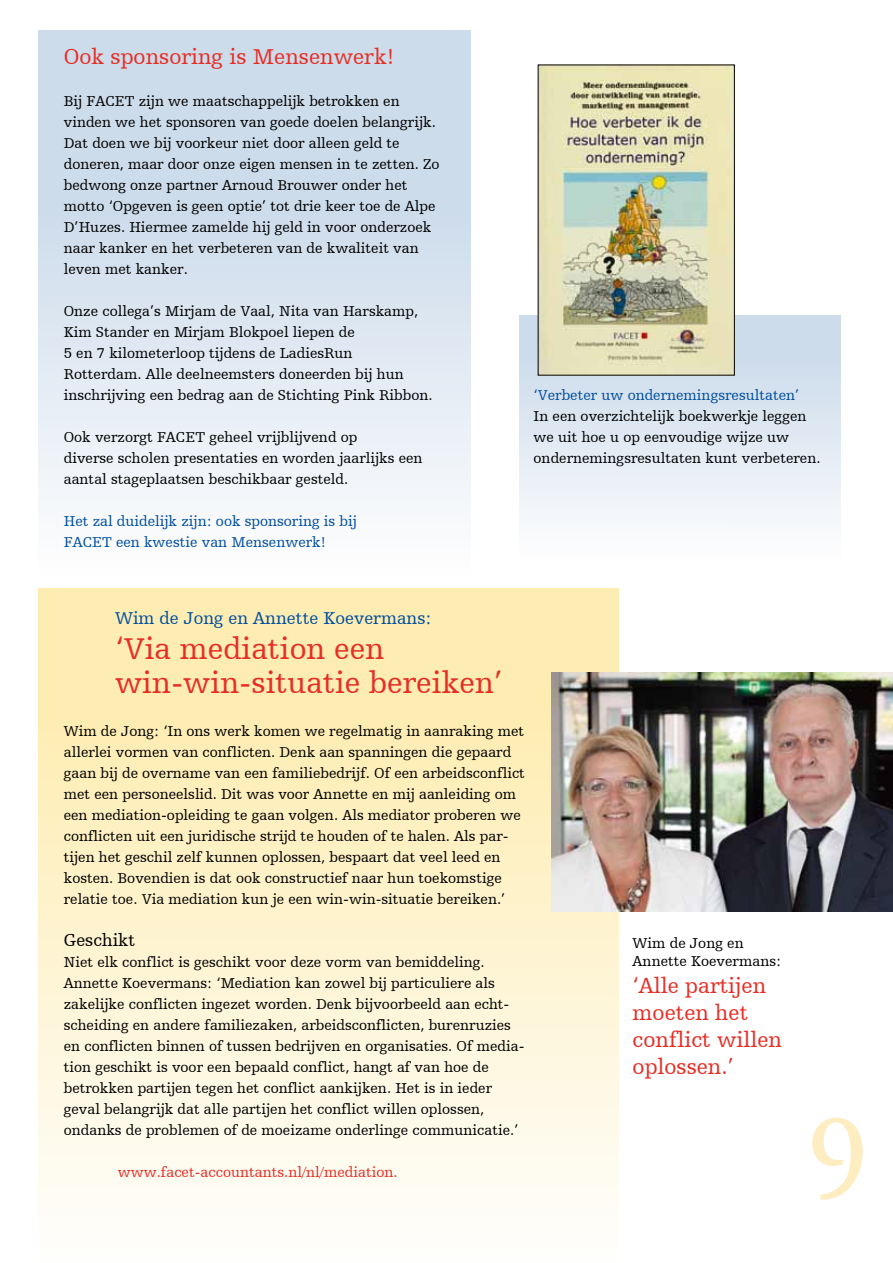
<style>
.page{position:relative;width:893px;height:1263px;background:#fff}
.page>*{position:absolute;margin:0;border:0;box-sizing:border-box;transform-origin:0 0}
.t1{font:120px "Scala Caps";color:#ffedc2}
.t2{font:31.5px/34.5px "Humanist Slabserif 712 BT";color:#e62e25}
.t3{font:22.5px/27px "Humanist Slabserif 712 BT";color:#e62e25}
.t4{font:18px "Humanist Slabserif 712 BT";color:#004e9e}
.t5{font:18px "Humanist Slabserif 712 BT";color:#000}
.t6{font:15px/21px "Humanist Slabserif 712 BT";color:#000}
.t7{font:15px/21px "Humanist Slabserif 712 BT";color:#004e9e}
.t8{font:15px "Humanist Slabserif 712 BT";color:#e62e25}
</style>
<div class="page">
<div style="left:39px;top:30px;width:432px;height:550px;background:linear-gradient(to bottom,#c2d4e7,#f9fbfd)"></div>
<div style="left:519px;top:315px;width:321px;height:253px;background:linear-gradient(to bottom,#c3d4e5,#fff)"></div>
<img style="left:540px;top:67px;width:193px;height:306px">
<div style="left:538px;top:65px;width:197px;height:310px;border:1px solid #000"></div>
<div style="left:39px;top:589px;width:580px;height:674px;background:linear-gradient(to bottom,#feeaa7,#fefdfa)"></div>
<img style="left:552px;top:673px;width:341px;height:238px">
<h3 class="t3" style="left:64px;top:42px;width:332px">Ook sponsoring is Mensenwerk!</h3>
<p class="t6" style="left:64px;top:90px;width:377px">Bij FACET zijn we maatschappelijk betrokken en vinden we het sponsoren van goede doelen belangrijk.<br>Dat doen we bij voorkeur niet door alleen geld te doneren, maar door onze eigen mensen in te zetten. Zo bedwong onze partner Arnoud Brouwer onder het motto ‘Opgeven is geen optie’ tot drie keer toe de Alpe D’Huzes. Hiermee zamelde hij geld in voor onderzoek naar kanker en het verbeteren van de kwaliteit van leven met kanker.</p>
<p class="t6" style="left:64px;top:300px;width:370px">Onze collega’s Mirjam de Vaal, Nita van Harskamp, Kim Stander en Mirjam Blokpoel liepen de<br>5 en 7 kilometerloop tijdens de LadiesRun Rotterdam. Alle deelneemsters doneerden bij hun inschrijving een bedrag aan de Stichting Pink Ribbon.</p>
<p class="t6" style="left:64px;top:426px;width:360px">Ook verzorgt FACET geheel vrijblijvend op<br>diverse scholen presentaties en worden jaarlijks een aantal stageplaatsen beschikbaar gesteld.</p>
<p class="t7" style="left:64px;top:510px;width:295px">Het zal duidelijk zijn: ook sponsoring is bij<br>FACET een kwestie van Mensenwerk!</p>
<p class="t7" style="left:534px;top:384px;width:267px">‘Verbeter uw ondernemingsresultaten’</p>
<p class="t6" style="left:534px;top:405px;width:288px">In een overzichtelijk boekwerkje leggen we uit hoe u op eenvoudige wijze uw ondernemingsresultaten kunt verbeteren.</p>
<p class="t4" style="left:115px;top:607px;width:318px">Wim de Jong en Annette Koevermans:</p>
<h2 class="t2" style="left:115px;top:630px;width:389px">‘Via mediation een win-win-situatie bereiken’</h2>
<p class="t6" style="left:64px;top:720px;width:463px">Wim de Jong: ‘In ons werk komen we regelmatig in aanraking met allerlei vormen van conflicten. Denk aan spanningen die gepaard gaan bij de overname van een familiebedrijf. Of een arbeidsconflict met een personeelslid. Dit was voor Annette en mij aanleiding om een mediation-opleiding te gaan volgen. Als mediator proberen we conflicten uit een juridische strijd te houden of te halen. Als par&shy;tijen het geschil zelf kunnen oplossen, bespaart dat veel leed en kosten. Bovendien is dat ook constructief naar hun toekomstige relatie toe. Via mediation kun je een win-win-situatie bereiken.’</p>
<p class="t5" style="left:64px;top:929px;width:73px">Geschikt</p>
<p class="t6" style="left:64px;top:951px;width:462px">Niet elk conflict is geschikt voor deze vorm van bemiddeling.<br>Annette Koevermans: ‘Mediation kan zowel bij particuliere als zakelijke conflicten ingezet worden. Denk bijvoorbeeld aan echt&shy;scheiding en andere familiezaken, arbeidsconflicten, burenruzies en conflicten binnen of tussen bedrijven en organisaties. Of media&shy;tion geschikt is voor een bepaald conflict, hangt af van hoe de betrokken partijen tegen het conflict aankijken. Het is in ieder geval belangrijk dat alle partijen het conflict willen oplossen, ondanks de problemen of de moeizame onderlinge communicatie.’</p>
<p class="t8" style="left:118px;top:1163px;width:281px">www.facet-accountants.nl/nl/mediation.</p>
<p class="t6" style="left:633px;top:933px;width:150px;line-height:18px">Wim de Jong en<br>Annette Koevermans:</p>
<h3 class="t3" style="left:633px;top:971px;width:151px">‘Alle partijen moeten het conflict willen oplossen.’</h3>
<h1 class="t1" style="left:807px;top:1093px;width:61px">9</h1>
</div>
